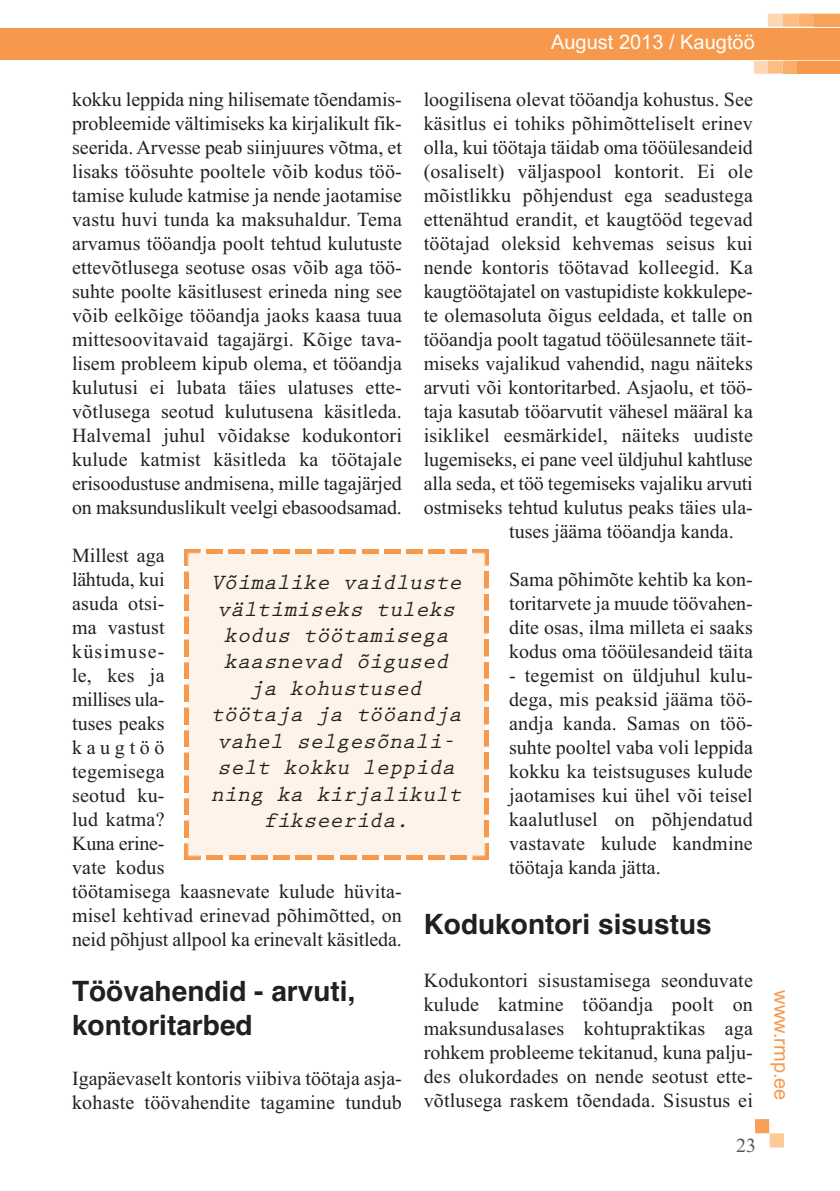
<style>
.page{position:relative;width:840px;height:1191px;background:#fff}
.page>*{position:absolute;margin:0;border:0;box-sizing:border-box;transform-origin:0 0}
.t1{font:700 28px/33.6px "Helvetica";color:#231f20}
.t2{font:italic 700 22px/26.4px "Prestige Elite Std";color:#231f20;text-align:center}
.t3{font:20px/24px "Times New Roman";color:#231f20;text-align:justify}
.t4{font:20px "Arial";color:#fff}
.t5{font:20px "Arial";color:#f7994d}
.t6{font:20px "Times New Roman";color:#57585a}
</style>
<div class="page">
<div style="left:0;top:28px;width:839px;height:31px;background:#f7994d"></div>
<svg style="left:754px;top:61px;width:85px;height:13px"></svg>
<div style="left:782px;top:61px;width:57px;height:12px;background:#faae69"></div>
<div style="left:796px;top:61px;width:43px;height:12px;background:#f7994d"></div>
<svg style="left:767px;top:14px;width:46px;height:13px"></svg>
<div style="left:813px;top:14px;width:26px;height:13px;background:#f8a35a"></div>
<div style="left:769px;top:1133px;width:14px;height:14px;background:#fcc997"></div>
<div style="left:754px;top:1119px;width:14px;height:14px;background:#f8a05a"></div>
<div style="left:188px;top:553px;width:297px;height:302px;background:#fef3e8"></div>
<img style="left:184px;top:549px;width:22px;height:16px">
<img style="left:206px;top:549px;width:261px;height:4px">
<img style="left:472px;top:549px;width:16px;height:18px">
<img style="left:484px;top:571px;width:4px;height:267px">
<img style="left:466px;top:843px;width:22px;height:16px">
<img style="left:200px;top:855px;width:266px;height:4px">
<img style="left:184px;top:837px;width:16px;height:22px">
<img style="left:184px;top:565px;width:4px;height:272px">
<p class="t4" style="left:551px;top:31px;width:205px">August 2013 / Kaugtöö</p>
<p class="t3" style="left:72px;top:87px;width:331px">kokku leppida ning hilisemate tõendamis&shy;probleemide vältimiseks ka kirjalikult fik&shy;seerida. Arvesse peab siinjuures võtma, et lisaks töösuhte pooltele võib kodus töö&shy;tamise kulude katmise ja nende jaotamise vastu huvi tunda ka maksuhaldur. Tema arvamus tööandja poolt tehtud kulutuste ettevõtlusega seotuse osas võib aga töö&shy;suhte poolte käsitlusest erineda ning see võib eelkõige tööandja jaoks kaasa tuua mittesoovitavaid tagajärgi. Kõige tava&shy;lisem probleem kipub olema, et tööandja kulutusi ei lubata täies ulatuses ette&shy;võtlusega seotud kulutusena käsitleda.<br>Halvemal juhul võidakse kodukontori kulude katmist käsitleda ka töötajale erisoodustuse andmisena, mille tagajärjed on maksunduslikult veelgi ebasoodsamad.</p>
<p class="t3" style="left:72px;top:543px;width:331px;text-align:left">Millest aga<br>lähtuda, kui<br>asuda otsi-<br>ma vastust<br>küsimuse-<br>le, kes ja<br>millises ula-<br>tuses peaks<br>kaugtöö<br>tegemisega<br>seotud ku-<br>lud katma?<br>Kuna erine-<br>vate kodus<br>töötamisega kaasnevate kulude hüvita&shy;misel kehtivad erinevad põhimõtted, on neid põhjust allpool ka erinevalt käsitleda.</p>
<h1 class="t1" style="left:72px;top:974px;width:285px">Töövahendid - arvuti, kontoritarbed</h1>
<p class="t3" style="left:72px;top:1066px;width:331px">Igapäevaselt kontoris viibiva töötaja asja&shy;kohaste töövahendite tagamine tundub</p>
<p class="t3" style="left:423px;top:87px;width:330px">loogilisena olevat tööandja kohustus. See</p>
<p class="t3" style="left:423px;top:111px;width:330px">käsitlus ei tohiks põhimõtteliselt erinev</p>
<p class="t3" style="left:423px;top:135px;width:330px">olla, kui töötaja täidab oma tööülesandeid</p>
<p class="t3" style="left:423px;top:159px;width:330px">(osaliselt) väljaspool kontorit. Ei ole</p>
<p class="t3" style="left:423px;top:183px;width:330px">mõistlikku põhjendust ega seadustega</p>
<p class="t3" style="left:423px;top:207px;width:330px">ettenähtud erandit, et kaugtööd tegevad</p>
<p class="t3" style="left:423px;top:231px;width:330px">töötajad oleksid kehvemas seisus kui</p>
<p class="t3" style="left:423px;top:255px;width:330px">nende kontoris töötavad kolleegid. Ka</p>
<p class="t3" style="left:423px;top:279px;width:330px">kaugtöötajatel on vastupidiste kokkulepe-</p>
<p class="t3" style="left:423px;top:303px;width:330px">te olemasoluta õigus eeldada, et talle on</p>
<p class="t3" style="left:423px;top:327px;width:330px">tööandja poolt tagatud tööülesannete täit-</p>
<p class="t3" style="left:423px;top:351px;width:330px">miseks vajalikud vahendid, nagu näiteks</p>
<p class="t3" style="left:423px;top:375px;width:330px">arvuti või kontoritarbed. Asjaolu, et töö-</p>
<p class="t3" style="left:423px;top:399px;width:330px">taja kasutab tööarvutit vähesel määral ka</p>
<p class="t3" style="left:423px;top:423px;width:330px">isiklikel eesmärkidel, näiteks uudiste</p>
<p class="t3" style="left:423px;top:447px;width:330px">lugemiseks, ei pane veel üldjuhul kahtluse</p>
<p class="t3" style="left:423px;top:471px;width:330px">alla seda, et töö tegemiseks vajaliku arvuti</p>
<p class="t3" style="left:423px;top:495px;width:330px">ostmiseks tehtud kulutus peaks täies ula-</p>
<p class="t3" style="left:509px;top:519px;width:226px">tuses jääma tööandja kanda.</p>
<p class="t3" style="left:509px;top:567px;width:245px">Sama põhimõte kehtib ka kon&shy;toritarvete ja muude töövahen&shy;dite osas, ilma milleta ei saaks kodus oma tööülesandeid täita</p>
<p class="t3" style="left:509px;top:663px;width:245px">- tegemist on üldjuhul kulu&shy;dega, mis peaksid jääma töö&shy;andja kanda. Samas on töö&shy;suhte pooltel vaba voli leppida kokku ka teistsuguses kulude jaotamises kui ühel või teisel kaalutlusel on põhjendatud vastavate kulude kandmine töötaja kanda jätta.</p>
<h1 class="t1" style="left:423px;top:907px;width:289px">Kodukontori sisustus</h1>
<p class="t3" style="left:423px;top:968px;width:330px">Kodukontori sisustamisega seonduvate kulude katmine tööandja poolt on maksundusalases kohtupraktikas aga rohkem probleeme tekitanud, kuna palju&shy;des olukordades on nende seotust ette&shy;võtlusega raskem tõendada. Sisustus ei</p>
<p class="t2" style="left:210px;top:570px;width:257px">Võimalike vaidluste vältimiseks tuleks kodus töötamisega kaasnevad õigused ja kohustused töötaja ja tööandja vahel selgesõnali&shy;selt kokku leppida ning ka kirjalikult fikseerida.</p>
<p class="t6" style="left:735px;top:1133px;width:21px">23</p>
<p class="t5" style="left:792px;top:990px;width:112px;rotate:90deg">www.rmp.ee</p>
</div>
